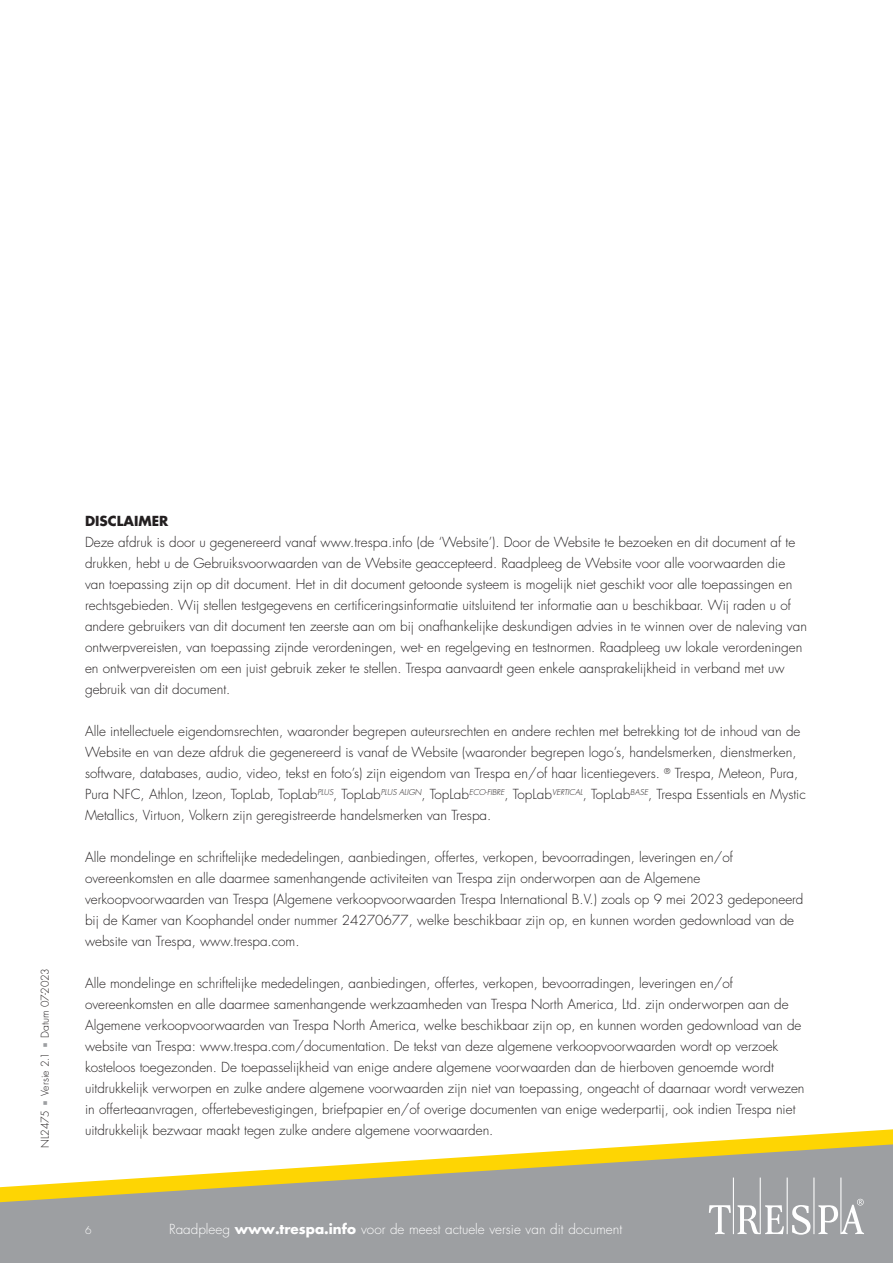
<style>
.page{position:relative;width:893px;height:1263px;background:#fff}
.page>*{position:absolute;margin:0;border:0;box-sizing:border-box;transform-origin:0 0}
.platte_tekst{font:300 13.5px/21px "Futura Std";color:#231f20}
.t1{font:300 13.5px "Futura Std";color:#fff}
.intro___tussenkop{font:700 13.5px "Futura Std";color:#231f20}
.t2{font:300 10.5px "Futura Std";color:#231f20}
.t3{font:300 10.5px "Futura Std";color:#fff}
.s1{color:#9d9fa2}
.s2{font-weight:700}
</style>
<div class="page">
<div style="left:0;top:1212px;width:893px;height:51px;background:#9d9fa2"></div>
<svg style="left:709px;top:1212px;width:155px;height:23px"></svg>
<svg style="left:0;top:1129px;width:893px;height:83px"></svg>
<p class="t2" style="left:38px;top:1148px;width:181px;rotate:-90deg">NL2475 <span class="s1">■</span> Versie 2.1 <span class="s1">■</span> Datum 07-2023</p>
<p class="intro___tussenkop" style="left:85px;top:512px;width:85px">DISCLAIMER</p>
<p class="platte_tekst" style="left:85px;top:532px;width:723px">Deze afdruk is door u gegenereerd vanaf www.trespa.info (de ‘Website’). Door de Website te bezoeken en dit document af te drukken, hebt u de Gebruiksvoorwaarden van de Website geaccepteerd. Raadpleeg de Website voor alle voorwaarden die van toepassing zijn op dit document. Het in dit document getoonde systeem is mogelijk niet geschikt voor alle toepassingen en rechtsgebieden. Wij stellen testgegevens en certificeringsinformatie uitsluitend ter informatie aan u beschikbaar. Wij raden u of andere gebruikers van dit document ten zeerste aan om bij onafhankelijke deskundigen advies in te winnen over de naleving van ontwerpvereisten, van toepassing zijnde verordeningen, wet- en regelgeving en testnormen. Raadpleeg uw lokale verordeningen en ontwerpvereisten om een juist gebruik zeker te stellen. Trespa aanvaardt geen enkele aansprakelijkheid in verband met uw gebruik van dit document.</p>
<p class="platte_tekst" style="left:85px;top:721px;width:722px">Alle intellectuele eigendomsrechten, waaronder begrepen auteursrechten en andere rechten met betrekking tot de inhoud van de Website en van deze afdruk die gegenereerd is vanaf de Website (waaronder begrepen logo’s, handelsmerken, dienstmerken, software, databases, audio, video, tekst en foto’s) zijn eigendom van Trespa en/of haar licentiegevers. <sup>®</sup> Trespa, Meteon, Pura, Pura NFC, Athlon, Izeon, TopLab, TopLab<sup>PLUS</sup>, TopLab<sup>PLUS</sup> <sup>ALIGN</sup>, TopLab<sup>ECO-FIBRE</sup>, TopLab<sup>VERTICAL</sup>, TopLab<sup>BASE</sup>, Trespa Essentials en Mystic Metallics, Virtuon, Volkern zijn geregistreerde handelsmerken van Trespa.</p>
<p class="platte_tekst" style="left:85px;top:847px;width:720px">Alle mondelinge en schriftelijke mededelingen, aanbiedingen, offertes, verkopen, bevoorradingen, leveringen en/of overeenkomsten en alle daarmee samenhangende activiteiten van Trespa zijn onderworpen aan de Algemene verkoopvoorwaarden van Trespa (Algemene verkoopvoorwaarden Trespa International B.V.) zoals op 9 mei 2023 gedeponeerd bij de Kamer van Koophandel onder nummer 24270677, welke beschikbaar zijn op, en kunnen worden gedownload van de website van Trespa, www.trespa.com.</p>
<p class="platte_tekst" style="left:85px;top:973px;width:721px">Alle mondelinge en schriftelijke mededelingen, aanbiedingen, offertes, verkopen, bevoorradingen, leveringen en/of overeenkomsten en alle daarmee samenhangende werkzaamheden van Trespa North America, Ltd. zijn onderworpen aan de Algemene verkoopvoorwaarden van Trespa North America, welke beschikbaar zijn op, en kunnen worden gedownload van de website van Trespa: www.trespa.com/documentation. De tekst van deze algemene verkoopvoorwaarden wordt op verzoek kosteloos toegezonden. De toepasselijkheid van enige andere algemene voorwaarden dan de hierboven genoemde wordt uitdrukkelijk verworpen en zulke andere algemene voorwaarden zijn niet van toepassing, ongeacht of daarnaar wordt verwezen in offerteaanvragen, offertebevestigingen, briefpapier en/of overige documenten van enige wederpartij, ook indien Trespa niet uitdrukkelijk bezwaar maakt tegen zulke andere algemene voorwaarden.</p>
<p class="t3" style="left:85px;top:1223px;width:8px">6</p>
<p class="t1" style="left:169px;top:1220px;width:455px">Raadpleeg <span class="s2">www.trespa.info</span> voor de meest actuele versie van dit document</p>
</div>
